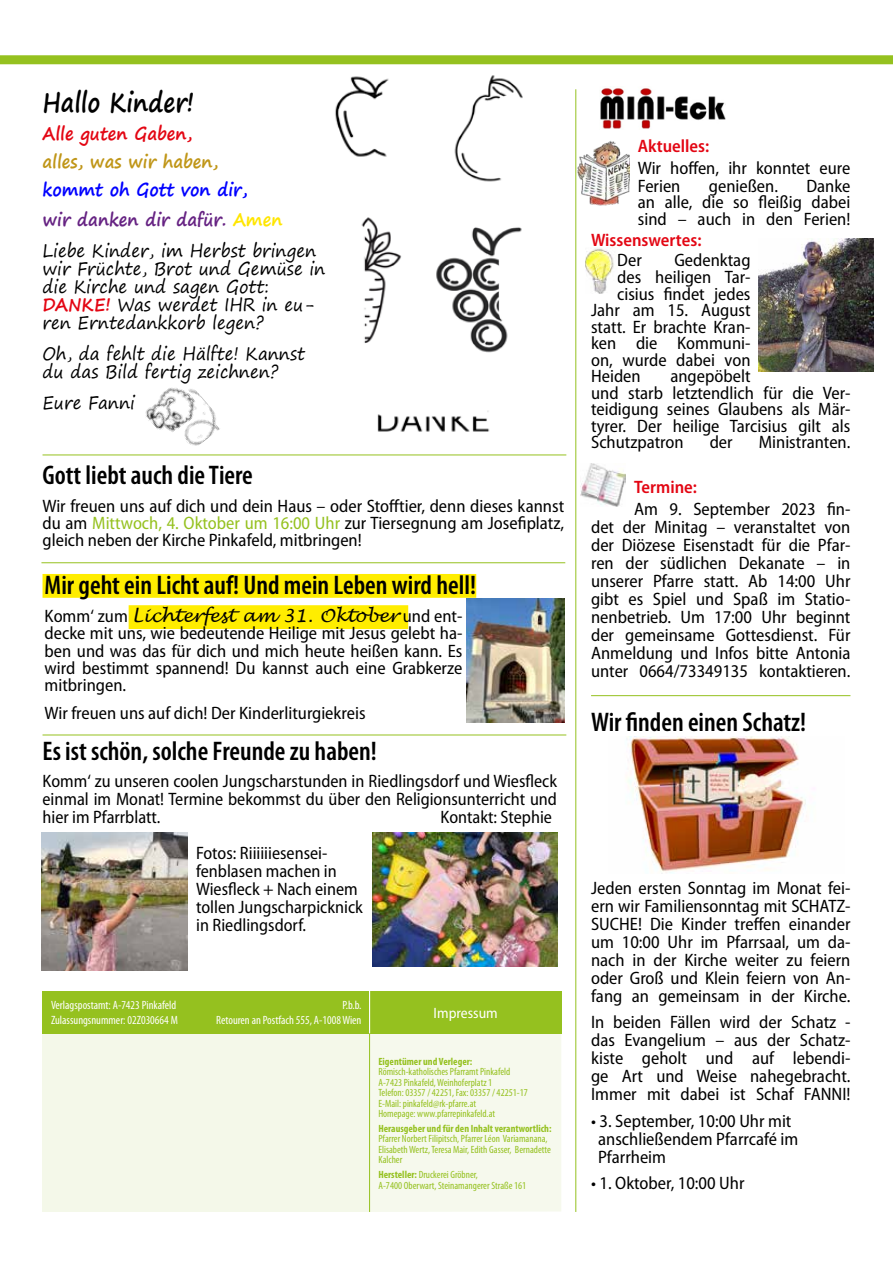
<style>
.page{position:relative;width:893px;height:1263px;background:#fff}
.page>*{position:absolute;margin:0;border:0;box-sizing:border-box;transform-origin:0 0}
.t1{font:600 condensed 27px "Myriad Pro";color:#000}
.t2{font:700 27px "Segoe Print";color:#000;scale:.85 1}
.t3{font:semi-condensed 18px/18px "Myriad Pro";color:#000;text-align:justify}
.t4{font:18px/18px "Segoe Print";color:#000;scale:.93 1}
.t5{font:italic 18px "Lucida Handwriting";color:#000}
.t6{font:600 semi-condensed 18px "Myriad Pro";color:#e30613}
.t7{font:700 18px "Segoe Print";color:#c09618;scale:.93 1}
.t8{font:700 18px "Segoe Print";color:#e30613;scale:.93 1}
.t9{font:semi-condensed 15px "Myriad Pro";color:#fff}
.t10{font:condensed 12px/15px "Myriad Pro";color:#fff}
.t11{font:condensed 10.5px/10.5px "Myriad Pro";color:#95c11f}
.t12{font:700 condensed 10.5px "Myriad Pro";color:#95c11f}
.s1{font-weight:700;color:#00f}
.s2{font-weight:700;color:#662383}
.s3{font-weight:700;color:#ffe600}
.s4{font-weight:700;color:#e30613}
.s5{color:#95c11f}
.s6{font-family:"Myriad Pro";font-style:normal;font-stretch:semi-condensed}
.s7{font-weight:700}
</style>
<div class="page">
<div style="left:43px;top:574px;width:433px;height:24px;background:#ffed00;border:2px solid #ffed00"></div>
<div style="left:129px;top:605px;width:279px;height:24px;background:#ffed00;border:2px solid #ffed00"></div>
<div style="left:43px;top:1033px;width:327px;height:179px;background:#f4f8e9"></div>
<div style="left:370px;top:1033px;width:191px;height:179px;background:#f6f9ed"></div>
<div style="left:370px;top:991px;width:191px;height:42px;background:#95c11f"></div>
<div style="left:43px;top:991px;width:165px;height:42px;background:#95c11f"></div>
<div style="left:204px;top:991px;width:166px;height:42px;background:#95c11f"></div>
<hr style="left:369px;top:1033px;width:1px;height:179px;background:#95c11f">
<hr style="left:369px;top:991px;width:1px;height:42px;background:#fff">
<hr style="left:575px;top:89px;width:1px;height:1123px;background:#95c11f">
<img style="left:139px;top:388px;width:87px;height:67px">
<div style="left:0;top:55px;width:893px;height:9px;background:#95c11f"></div>
<hr style="left:591px;top:695px;width:259px;height:1px;background:#95c11f">
<img style="left:600px;top:88px;width:125px;height:41px">
<hr style="left:43px;top:735px;width:523px;height:1px;background:#95c11f">
<img style="left:372px;top:833px;width:185px;height:133px">
<img style="left:41px;top:833px;width:147px;height:138px">
<hr style="left:41px;top:562px;width:524px;height:1px;background:#95c11f">
<hr style="left:43px;top:455px;width:523px;height:1px;background:#95c11f">
<img style="left:467px;top:598px;width:97px;height:125px">
<img style="left:335px;top:75px;width:188px;height:357px">
<img style="left:626px;top:737px;width:189px;height:136px">
<img style="left:576px;top:137px;width:53px;height:73px">
<img style="left:585px;top:248px;width:29px;height:46px">
<img style="left:758px;top:239px;width:115px;height:133px">
<img style="left:580px;top:464px;width:46px;height:42px">
<h1 class="t2" style="left:43px;top:78px;width:180px">Hallo Kinder!</h1>
<p class="t8" style="left:43px;top:117px;width:163px">Alle guten Gaben,</p>
<p class="t7" style="left:43px;top:145px;width:191px">alles, was wir haben,</p>
<p class="t4" style="left:43px;top:173px;width:296px;line-height:30.8px"><span class="s1">kommt oh Gott von dir,<br></span><span class="s2">wir danken dir dafür.</span> <span class="s3">Amen<br></span>Liebe Kinder, im Herbst bringen</p>
<p class="t4" style="left:43px;top:259px;width:306px">wir Früchte, Brot und Gemüse in die Kirche und sagen Gott:<br><span class="s4">DANKE!</span> Was werdet IHR in eu&shy;ren Erntedankkorb legen?</p>
<p class="t4" style="left:43px;top:344px;width:284px">Oh, da fehlt die Hälfte! Kannst du das Bild fertig zeichnen?</p>
<p class="t4" style="left:43px;top:393px;width:101px">Eure Fanni</p>
<p class="t6" style="left:638px;top:134px;width:73px">Aktuelles:</p>
<p class="t3" style="left:638px;top:159px;width:214px">Wir hoffen, ihr konntet eure<br>Ferien</p>
<p class="t3" style="left:709px;top:177px;width:71px">genießen.</p>
<p class="t3" style="left:638px;top:178px;width:214px;line-height:16.5px;text-indent:169px">Danke an alle, die so fleißig dabei sind – auch in den Ferien!</p>
<p class="t6" style="left:591px;top:228px;width:112px">Wissenswertes:</p>
<p class="t3" style="left:617px;top:252px;width:26px">Der</p>
<p class="t3" style="left:674px;top:252px;width:78px">Gedenktag</p>
<p class="t3" style="left:617px;top:268px;width:135px">des heiligen Tar-</p>
<p class="t3" style="left:617px;top:285px;width:135px">cisius findet jedes</p>
<p class="t3" style="left:591px;top:301px;width:161px">Jahr am 15. August</p>
<p class="t3" style="left:591px;top:318px;width:161px">statt. Er brachte Kran-</p>
<p class="t3" style="left:591px;top:334px;width:161px">ken die Kommuni-</p>
<p class="t3" style="left:591px;top:351px;width:161px">on, wurde dabei von</p>
<p class="t3" style="left:591px;top:367px;width:51px">Heiden</p>
<p class="t3" style="left:591px;top:368px;width:261px;line-height:16.5px;text-align:left;text-indent:79px">angepöbelt<br>und starb letztendlich für die Ver&shy;teidigung seines Glaubens als Mär&shy;tyrer. Der heilige Tarcisius gilt als<br>Schutzpatron</p>
<p class="t3" style="left:710px;top:433px;width:24px">der</p>
<p class="t3" style="left:759px;top:433px;width:93px">Ministranten.</p>
<h1 class="t1" style="left:43px;top:458px;width:212px">Gott liebt auch die Tiere</h1>
<p class="t3" style="left:43px;top:498px;width:523px;line-height:17.2px">Wir freuen uns auf dich und dein Haus – oder Stofftier, denn dieses kannst du am <span class="s5">Mittwoch, 4. Oktober um 16:00 Uhr</span> zur Tiersegnung am Josefiplatz, gleich neben der Kirche Pinkafeld, mitbringen!</p>
<p class="t6" style="left:634px;top:475px;width:64px">Termine:</p>
<p class="t3" style="left:591px;top:500px;width:261px;text-indent:43px">Am 9. September 2023 fin&shy;det der Minitag – veranstaltet von der Diözese Eisenstadt für die Pfar&shy;ren der südlichen Dekanate – in unserer Pfarre statt. Ab 14:00 Uhr gibt es Spiel und Spaß im Statio&shy;nenbetrieb. Um 17:00 Uhr beginnt der gemeinsame Gottesdienst. Für Anmeldung und Infos bitte Antonia unter 0664/73349135 kontaktieren.</p>
<h1 class="t1" style="left:45px;top:569px;width:433px">Mir geht ein Licht auf! Und mein Leben wird hell!</h1>
<p class="t5" style="left:45px;top:605px;width:419px"><span class="s6">Komm‘ zum</span> Lichterfest am 31. Oktober <span class="s6">und ent-</span></p>
<p class="t3" style="left:45px;top:625px;width:419px;line-height:17.2px">decke mit uns, wie bedeutende Heilige mit Jesus gelebt ha&shy;ben und was das für dich und mich heute heißen kann. Es wird bestimmt spannend! Du kannst auch eine Grabkerze mitbringen.</p>
<p class="t3" style="left:45px;top:704px;width:322px">Wir freuen uns auf dich! Der Kinderliturgiekreis</p>
<h1 class="t1" style="left:591px;top:706px;width:217px">Wir finden einen Schatz!</h1>
<h1 class="t1" style="left:43px;top:734px;width:336px">Es ist schön, solche Freunde zu haben!</h1>
<p class="t3" style="left:43px;top:772px;width:516px">Komm‘ zu unseren coolen Jungscharstunden in Riedlingsdorf und Wiesfleck einmal im Monat! Termine bekommst du über den Religionsunterricht und hier im Pfarrblatt.</p>
<p class="t3" style="left:440px;top:808px;width:113px">Kontakt: Stephie</p>
<p class="t3" style="left:196px;top:844px;width:168px;text-align:left">Fotos: Riiiiiiesensei&shy;fenblasen machen in<br>Wiesfleck + Nach einem tollen Jungscharpicknick in Riedlingsdorf.</p>
<p class="t10" style="left:51px;top:997px;width:128px">Verlagspostamt: A-7423 Pinkafeld<br>Zulassungsnummer: 02Z030664 M</p>
<p class="t10" style="left:216px;top:997px;width:147px;text-align:right">P.b.b.<br>Retouren an Postfach 555, A-1008 Wien</p>
<p class="t9" style="left:434px;top:1004px;width:66px">Impressum</p>
<p class="t12" style="left:378px;top:1054px;width:95px">Eigentümer und Verleger:</p>
<p class="t11" style="left:378px;top:1066px;width:151px">Römisch-katholisches Pfarramt Pinkafeld A-7423 Pinkafeld, Weinhoferplatz 1<br>Telefon: 03357 / 42251, Fax: 03357 / 42251-17<br>E-Mail: pinkafeld@rk-pfarre.at<br>Homepage: www.pfarrepinkafeld.at</p>
<p class="t12" style="left:378px;top:1122px;width:175px">Herausgeber und für den Inhalt verantwortlich:</p>
<p class="t11" style="left:378px;top:1133px;width:174px">Pfarrer Norbert Filipitsch, Pfarrer Léon Variamanana,<br>Elisabeth Wertz, Teresa Mair, Edith Gasser, Bernadette<br>Kalcher</p>
<p class="t11" style="left:378px;top:1169px;width:149px"><span class="s7">Hersteller:</span> Druckerei Gröbner,<br>A-7400 Oberwart, Steinamangerer Straße 161</p>
<p class="t3" style="left:591px;top:879px;width:261px">Jeden ersten Sonntag im Monat fei&shy;ern wir Familiensonntag mit SCHATZ-SUCHE! Die Kinder treffen einander um 10:00 Uhr im Pfarrsaal, um da&shy;nach in der Kirche weiter zu feiern oder Groß und Klein feiern von An&shy;fang an gemeinsam in der Kirche.</p>
<p class="t3" style="left:591px;top:1013px;width:261px">In beiden Fällen wird der Schatz - das Evangelium – aus der Schatz&shy;kiste geholt und auf lebendi&shy;ge Art und Weise nahegebracht.<br>Immer mit dabei ist Schaf FANNI!</p>
<p class="t3" style="left:598px;top:1112px;width:202px;text-align:left;text-indent:-7px">• 3. September, 10:00 Uhr mit anschließendem Pfarrcafé im<br>Pfarrheim</p>
<p class="t3" style="left:591px;top:1174px;width:155px">• 1. Oktober, 10:00 Uhr</p>
</div>
